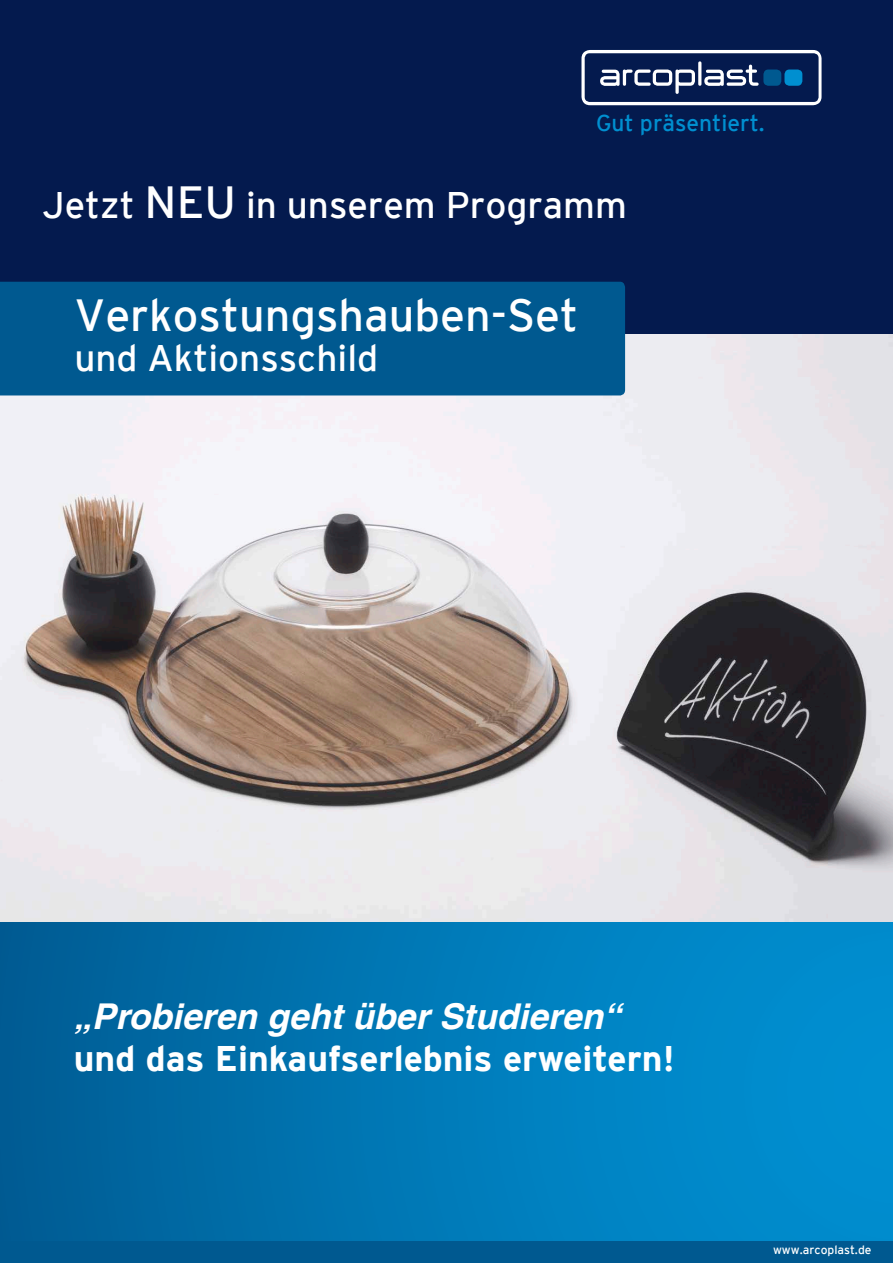
<style>
.page{position:relative;width:893px;height:1263px;background:#fff}
.page>*{position:absolute;margin:0;border:0;box-sizing:border-box;transform-origin:0 0}
.t1{font:45px "Interstate Plus";color:#fff}
.t2{font:36.9px "Interstate Plus";color:#fff}
.t3{font:700 35.55px/42.8px "Interstate";color:#fff}
.t4{font:22.8px "Interstate Plus";color:#008fd0}
.Produktbeschreibung{font:12px "Interstate Plus";color:#fff}
.s1{font-size:45px}
.s2{font-family:"Helvetica LT";font-style:italic}
</style>
<div class="page">
<img style="left:0;top:334px;width:893px;height:589px">
<div style="left:0;top:923px;width:893px;height:331px;background:linear-gradient(to right,#005e96,#0093d6)"></div>
<div style="left:0;top:0;width:893px;height:334px;background:#041a4e"></div>
<div style="left:581px;top:50px;width:240px;height:55px;background:#fff;border-radius:9px"></div>
<svg style="left:585px;top:53px;width:234px;height:49px;background:#233b69"></svg>
<div style="left:0;top:1242px;width:893px;height:21px;background:#005990"></div>
<div style="left:0;top:282px;width:625px;height:113px;background:#005990"></div>
<p class="t4" style="left:596px;top:110px;width:170px">Gut präsentiert.</p>
<p class="t2" style="left:43px;top:184px;width:586px">Jetzt <span class="s1">NEU</span> in unserem Programm</p>
<p class="t1" style="left:74px;top:290px;width:505px">Verkostungshauben-Set</p>
<p class="t2" style="left:74px;top:338px;width:305px">und Aktionsschild</p>
<p class="t3" style="left:74px;top:994px;width:602px"><span class="s2">„Probieren geht über Studieren“ </span>und das Einkaufserlebnis erweitern!</p>
<p class="Produktbeschreibung" style="left:773px;top:1242px;width:100px">www.arcoplast.de</p>
</div>
